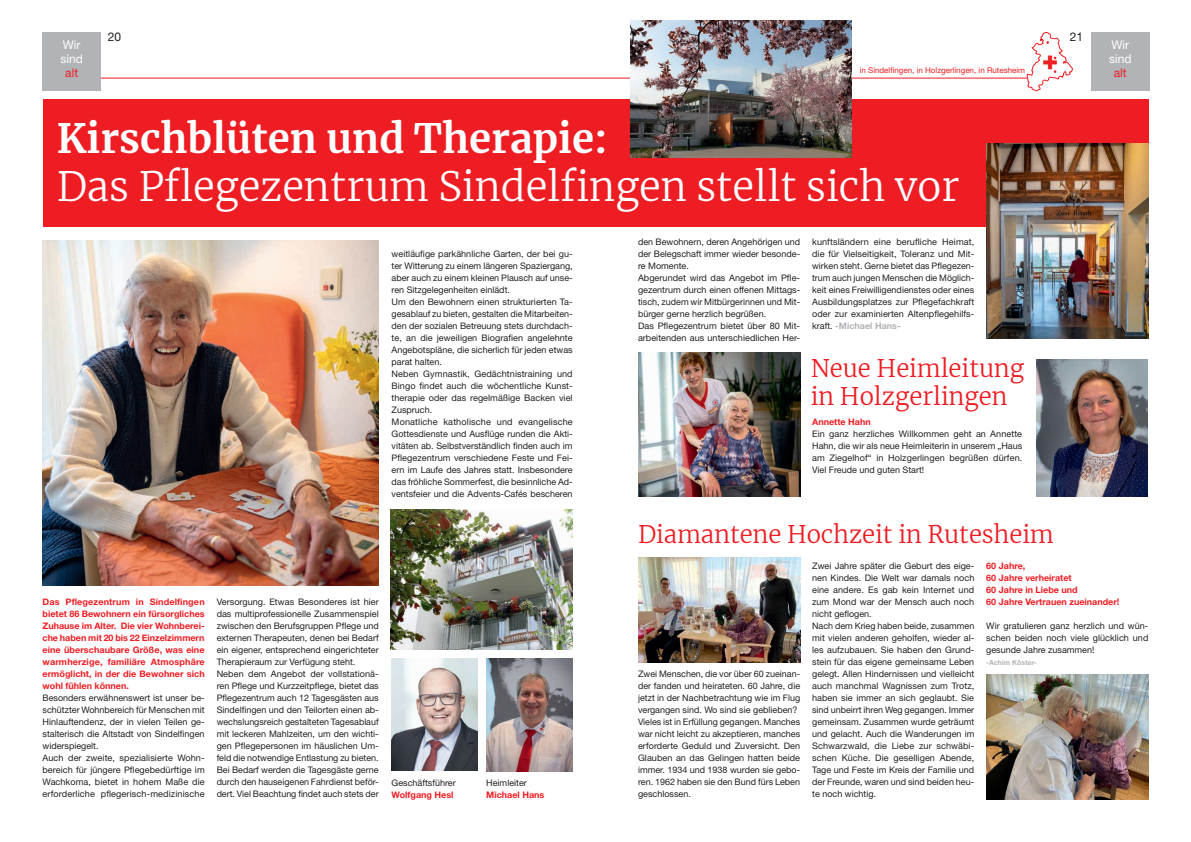
<style>
.page{position:relative;width:1191px;height:842px;background:#fff}
.page>*{position:absolute;margin:0;border:0;box-sizing:border-box;transform-origin:0 0}
.t1{font:300 40px "Merriweather";color:#fff}
.t2{font:700 40px "Merriweather";color:#fff}
.t3{font:300 24px/28px "Merriweather";color:#ee1d23}
.t4{font:12px/14px "Helvetica Neue LT Pro";color:#fff}
.t5{font:12px "Helvetica Neue LT Pro";color:#ee1d23}
.t6{font:12px "Helvetica Neue LT Pro";color:#231f20}
.t7{font:9px/12px "Helvetica Neue LT Pro";color:#231f20}
.t8{font:700 9px/12px "Helvetica Neue LT Pro";color:#ee1d23}
.t9{font:8px "Helvetica Neue LT Pro";color:#ee1d23}
.t10{font:700 7px "Helvetica Neue LT Pro";color:#b2b3b7}
.s1{font-weight:700;color:#b2b3b7}
</style>
<div class="page">
<div style="left:43px;top:32px;width:58px;height:59px;background:#b2b3b7"></div>
<hr style="left:101px;top:78px;width:926px;height:1px;background:#ee1d23">
<div style="left:1091px;top:32px;width:58px;height:59px;background:#b2b3b7"></div>
<svg style="left:1027px;top:32px;width:45px;height:59px"></svg>
<img style="left:638px;top:558px;width:162px;height:104px">
<img style="left:986px;top:675px;width:162px;height:124px">
<div style="left:43px;top:99px;width:1105px;height:128px;background:#ee1d23"></div>
<img style="left:43px;top:241px;width:336px;height:344px">
<img style="left:631px;top:20px;width:220px;height:137px">
<img style="left:986px;top:143px;width:162px;height:196px">
<img style="left:391px;top:510px;width:181px;height:139px">
<img style="left:638px;top:353px;width:162px;height:143px">
<img style="left:391px;top:658px;width:87px;height:113px">
<img style="left:486px;top:659px;width:86px;height:112px">
<img style="left:1036px;top:359px;width:111px;height:137px">
<h3 class="t6" style="left:108px;top:29px;width:15px">20</h3>
<h3 class="t6" style="left:1069px;top:29px;width:15px">21</h3>
<h3 class="t4" style="left:60px;top:38px;width:24px">Wir sind</h3>
<h3 class="t5" style="left:65px;top:66px;width:14px">alt</h3>
<p class="t9" style="left:859px;top:65px;width:167px">in Sindelfingen, in Holzgerlingen, in Rutesheim</p>
<h1 class="t2" style="left:57px;top:111px;width:552px">Kirschblüten und Therapie:</h1>
<h1 class="t1" style="left:57px;top:159px;width:904px">Das Pflegezentrum Sindelfingen stellt sich vor</h1>
<p class="t7" style="left:638px;top:236px;width:164px">den Bewohnern, deren Angehörigen und der Belegschaft immer wieder besonde&shy;re Momente.<br>Abgerundet wird das Angebot im Pfle&shy;gezentrum durch einen offenen Mittags&shy;tisch, zudem wir Mitbürgerinnen und Mit&shy;bürger gerne herzlich begrüßen.<br>Das Pflegezentrum bietet über 80 Mit&shy;arbeitenden aus unterschiedlichen Her-</p>
<p class="t7" style="left:812px;top:236px;width:164px;text-align:justify">kunftsländern eine berufliche Heimat, die für Vielseitigkeit, Toleranz und Mit&shy;wirken steht. Gerne bietet das Pflegezen&shy;trum auch jungen Menschen die Möglich&shy;keit eines Freiwilligendienstes oder eines Ausbildungsplatzes zur Pflegefachkraft oder zur examinierten Altenpflegehilfs&shy;kraft. <span class="s1">-Michael Hans-</span></p>
<p class="t7" style="left:391px;top:248px;width:183px">weitläufige parkähnliche Garten, der bei gu&shy;ter Witterung zu einem längeren Spaziergang, aber auch zu einem kleinen Plausch auf unse&shy;ren Sitzgelegenheiten einlädt.<br>Um den Bewohnern einen strukturierten Ta&shy;gesablauf zu bieten, gestalten die Mitarbeiten&shy;den der sozialen Betreuung stets durchdach&shy;te, an die jeweiligen Biografien angelehnte Angebotspläne, die sicherlich für jeden etwas parat halten.<br>Neben Gymnastik, Gedächtnistraining und Bingo findet auch die wöchentliche Kunst&shy;therapie oder das regelmäßige Backen viel Zuspruch.<br>Monatliche katholische und evangelische Gottesdienste und Ausflüge runden die Akti&shy;vitäten ab. Selbstverständlich finden auch im Pflegezentrum verschiedene Feste und Fei&shy;ern im Laufe des Jahres statt. Insbesondere das fröhliche Sommerfest, die besinnliche Ad&shy;ventsfeier und die Advents-Cafés bescheren</p>
<h2 class="t3" style="left:810px;top:353px;width:215px">Neue Heimleitung in Holzgerlingen</h2>
<p class="t8" style="left:812px;top:416px;width:60px">Annette Hahn</p>
<p class="t7" style="left:812px;top:428px;width:212px;text-align:justify">Ein ganz herzliches Willkommen geht an Annette Hahn, die wir als neue Heimleiterin in unserem „Haus am Ziegelhof“ in Holzgerlingen begrüßen dürfen.<br>Viel Freude und guten Start!</p>
<h2 class="t3" style="left:638px;top:520px;width:417px">Diamantene Hochzeit in Rutesheim</h2>
<h3 class="t4" style="left:1109px;top:38px;width:24px">Wir sind</h3>
<h3 class="t5" style="left:1113px;top:66px;width:14px">alt</h3>
<p class="t8" style="left:43px;top:596px;width:164px;text-align:justify">Das Pflegezentrum in Sindelfingen bietet 86 Bewohnern ein fürsorgliches Zuhause im Alter. Die vier Wohnberei&shy;che haben mit 20 bis 22 Einzelzimmern eine überschaubare Größe, was eine warmherzige, familiäre Atmosphäre ermöglicht, in der die Bewohner sich wohl fühlen können.</p>
<p class="t7" style="left:43px;top:692px;width:164px">Besonders erwähnenswert ist unser be&shy;schützter Wohnbereich für Menschen mit Hinlauftendenz, der in vielen Teilen ge&shy;stalterisch die Altstadt von Sindelfingen widerspiegelt.<br>Auch der zweite, spezialisierte Wohn&shy;bereich für jüngere Pflegebedürftige im Wachkoma, bietet in hohem Maße die erforderliche pflegerisch-medizinische</p>
<p class="t7" style="left:217px;top:596px;width:164px">Versorgung. Etwas Besonderes ist hier das multiprofessionelle Zusammenspiel zwischen den Berufsgruppen Pflege und externen Therapeuten, denen bei Bedarf ein eigener, entsprechend eingerichteter Therapieraum zur Verfügung steht.<br>Neben dem Angebot der vollstationä&shy;ren Pflege und Kurzzeitpflege, bietet das Pflegezentrum auch 12 Tagesgästen aus Sindelfingen und den Teilorten einen ab&shy;wechslungsreich gestalteten Tagesablauf mit leckeren Mahlzeiten, um den wichti&shy;gen Pflegepersonen im häuslichen Um&shy;feld die notwendige Entlastung zu bieten.<br>Bei Bedarf werden die Tagesgäste gerne durch den hauseigenen Fahrdienst beför&shy;dert. Viel Beachtung findet auch stets der</p>
<p class="t7" style="left:391px;top:776px;width:66px">Geschäftsführer</p>
<p class="t8" style="left:391px;top:788px;width:63px">Wolfgang Hesl</p>
<p class="t7" style="left:486px;top:776px;width:42px">Heimleiter</p>
<p class="t8" style="left:486px;top:788px;width:60px">Michael Hans</p>
<p class="t7" style="left:638px;top:668px;width:164px">Zwei Menschen, die vor über 60 zueinan&shy;der fanden und heirateten. 60 Jahre, die jetzt in der Nachbetrachtung wie im Flug vergangen sind. Wo sind sie geblieben?<br>Vieles ist in Erfüllung gegangen. Manches war nicht leicht zu akzeptieren, manches erforderte Geduld und Zuversicht. Den Glauben an das Gelingen hatten beide immer. 1934 und 1938 wurden sie gebo&shy;ren. 1962 haben sie den Bund fürs Leben geschlossen.</p>
<p class="t7" style="left:812px;top:560px;width:164px">Zwei Jahre später die Geburt des eige&shy;nen Kindes. Die Welt war damals noch eine andere. Es gab kein Internet und zum Mond war der Mensch auch noch nicht geflogen.<br>Nach dem Krieg haben beide, zusammen mit vielen anderen geholfen, wieder al&shy;les aufzubauen. Sie haben den Grund&shy;stein für das eigene gemeinsame Leben gelegt. Allen Hindernissen und vielleicht auch manchmal Wagnissen zum Trotz, haben sie immer an sich geglaubt. Sie sind unbeirrt ihren Weg gegangen. Immer gemeinsam. Zusammen wurde geträumt und gelacht. Auch die Wanderungen im Schwarzwald, die Liebe zur schwäbi&shy;schen Küche. Die geselligen Abende, Tage und Feste im Kreis der Familie und der Freunde, waren und sind beiden heu&shy;te noch wichtig.</p>
<p class="t8" style="left:986px;top:560px;width:135px">60 Jahre,<br>60 Jahre verheiratet<br>60 Jahre in Liebe und<br>60 Jahre Vertrauen zueinander!</p>
<p class="t7" style="left:986px;top:620px;width:164px;text-align:justify">Wir gratulieren ganz herzlich und wün&shy;schen beiden noch viele glücklich und gesunde Jahre zusammen!</p>
<p class="t10" style="left:986px;top:659px;width:52px">-Achim Köster-</p>
</div>
